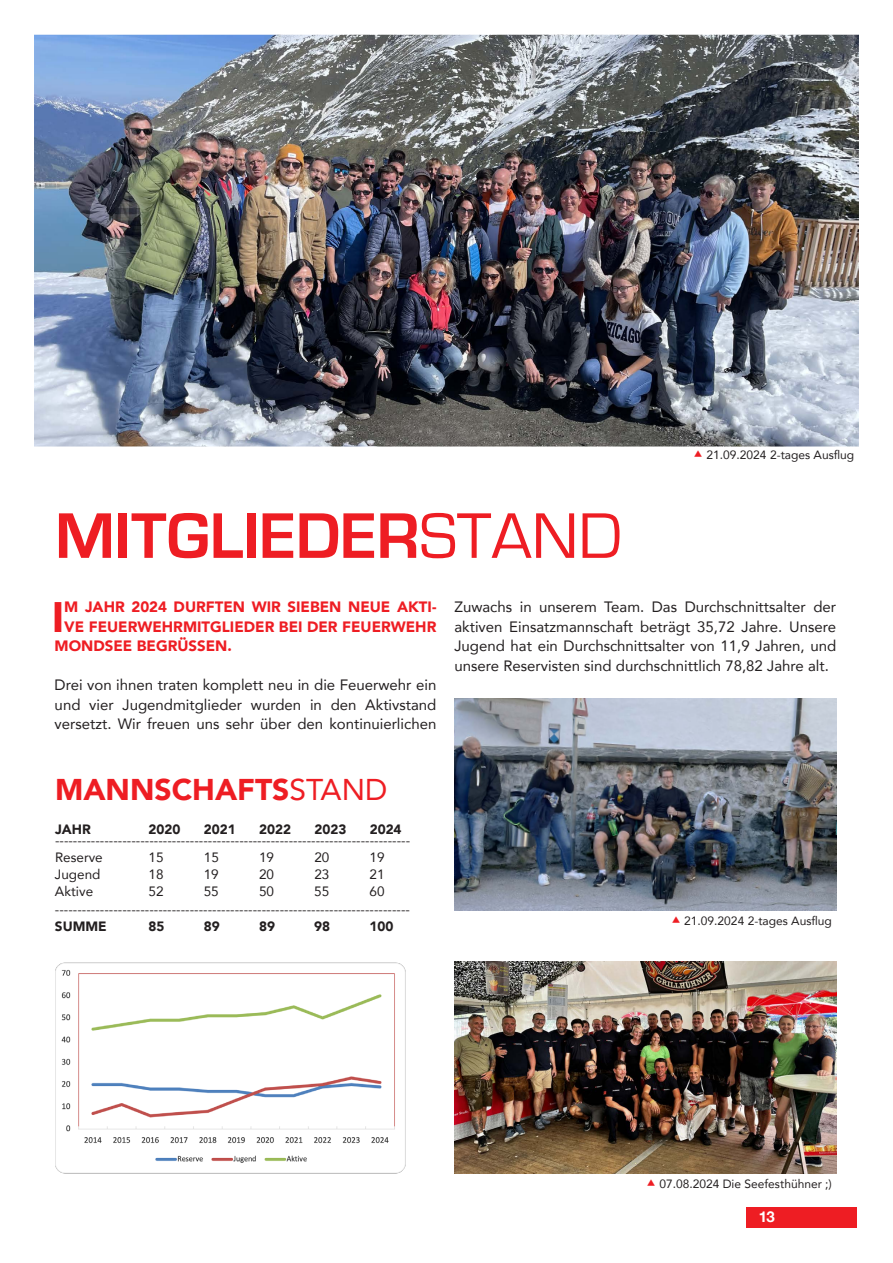
<style>
.page{position:relative;width:893px;height:1263px;background:#fff}
.page>*{position:absolute;margin:0;border:0;box-sizing:border-box;transform-origin:0 0}
.t1{font:700 66.75px "Eurostile";color:#ee1d23}
.t2{font:900 42.6px "Avenir";color:#ee1d23}
.t3{font:900 30px "Avenir";color:#ee1d23}
.t4{font:15px/19.5px "Avenir";color:#231f20;text-align:justify}
.t5{font:900 15px "Avenir";color:#ee1d23}
.t6{font:700 15px "Helvetica Neue";color:#fff}
.t7{font:13.5px/17.2px "Avenir";color:#231f20}
.t8{font:900 13.5px "Avenir";color:#231f20}
.t9{font:12px "Avenir";color:#231f20}
.s1{font-weight:400}
</style>
<div class="page">
<div style="left:746px;top:1207px;width:111px;height:20px;background:#ee1d23"></div>
<img style="left:34px;top:35px;width:825px;height:411px">
<img style="left:56px;top:962px;width:350px;height:212px">
<img style="left:454px;top:699px;width:382px;height:212px">
<img style="left:454px;top:961px;width:382px;height:212px">
<h1 class="t1" style="left:55px;top:499px;width:568px">MITGLIEDER<span class="s1">STAND</span></h1>
<p class="t9" style="left:707px;top:445px;width:149px">21.09.2024 2-tages Ausflug</p>
<h2 class="t2" style="left:52px;top:581px;width:14px">I</h2>
<p class="t5" style="left:64px;top:594px;width:374px">M JAHR 2024 DURFTEN WIR SIEBEN NEUE AKTI-</p>
<p class="t5" style="left:64px;top:614px;width:374px">VE FEUERWEHRMITGLIEDER BEI DER FEUERWEHR</p>
<p class="t5" style="left:55px;top:633px;width:179px">MONDSEE BEGRÜSSEN.</p>
<p class="t4" style="left:55px;top:675px;width:383px">Drei von ihnen traten komplett neu in die Feuerwehr ein und vier Jugendmitglieder wurden in den Aktivstand versetzt. Wir freuen uns sehr über den kontinuierlichen</p>
<p class="t4" style="left:454px;top:597px;width:383px">Zuwachs in unserem Team. Das Durchschnittsalter der aktiven Einsatzmannschaft beträgt 35,72 Jahre. Unsere Jugend hat ein Durchschnittsalter von 11,9 Jahren, und unsere Reservisten sind durchschnittlich 78,82 Jahre alt.</p>
<h3 class="t3" style="left:55px;top:763px;width:334px">MANNSCHAFTS<span class="s1">STAND</span></h3>
<p class="t8" style="left:55px;top:818px;width:37px">JAHR</p>
<p class="t8" style="left:149px;top:818px;width:33px">2020</p>
<p class="t8" style="left:204px;top:818px;width:33px">2021</p>
<p class="t8" style="left:259px;top:818px;width:33px">2022</p>
<p class="t8" style="left:314px;top:818px;width:33px">2023</p>
<p class="t8" style="left:370px;top:818px;width:33px">2024</p>
<p class="t7" style="left:55px;top:831px;width:357px">-------------------------------------------------------------------------------<br>Reserve</p>
<p class="t7" style="left:149px;top:848px;width:17px">15</p>
<p class="t7" style="left:204px;top:848px;width:17px">15</p>
<p class="t7" style="left:259px;top:848px;width:17px">19</p>
<p class="t7" style="left:314px;top:848px;width:17px">20</p>
<p class="t7" style="left:370px;top:848px;width:17px">19</p>
<p class="t7" style="left:55px;top:865px;width:47px">Jugend</p>
<p class="t7" style="left:149px;top:865px;width:17px">18</p>
<p class="t7" style="left:204px;top:865px;width:17px">19</p>
<p class="t7" style="left:259px;top:865px;width:17px">20</p>
<p class="t7" style="left:314px;top:865px;width:17px">23</p>
<p class="t7" style="left:370px;top:865px;width:17px">21</p>
<p class="t7" style="left:55px;top:883px;width:40px">Aktive</p>
<p class="t7" style="left:148px;top:883px;width:17px">52</p>
<p class="t7" style="left:204px;top:883px;width:17px">55</p>
<p class="t7" style="left:259px;top:883px;width:17px">50</p>
<p class="t7" style="left:314px;top:883px;width:17px">55</p>
<p class="t7" style="left:55px;top:883px;width:357px;text-indent:315px">60 -------------------------------------------------------------------------------</p>
<p class="t8" style="left:55px;top:914px;width:53px">SUMME</p>
<p class="t8" style="left:148px;top:914px;width:17px">85</p>
<p class="t8" style="left:204px;top:914px;width:17px">89</p>
<p class="t8" style="left:259px;top:914px;width:17px">89</p>
<p class="t8" style="left:314px;top:914px;width:17px">98</p>
<p class="t8" style="left:370px;top:914px;width:25px">100</p>
<p class="t9" style="left:684px;top:911px;width:149px">21.09.2024 2-tages Ausflug</p>
<p class="t9" style="left:659px;top:1174px;width:174px">07.08.2024 Die Seefesthühner ;)</p>
<p class="t6" style="left:759px;top:1205px;width:18px">13</p>
</div>
